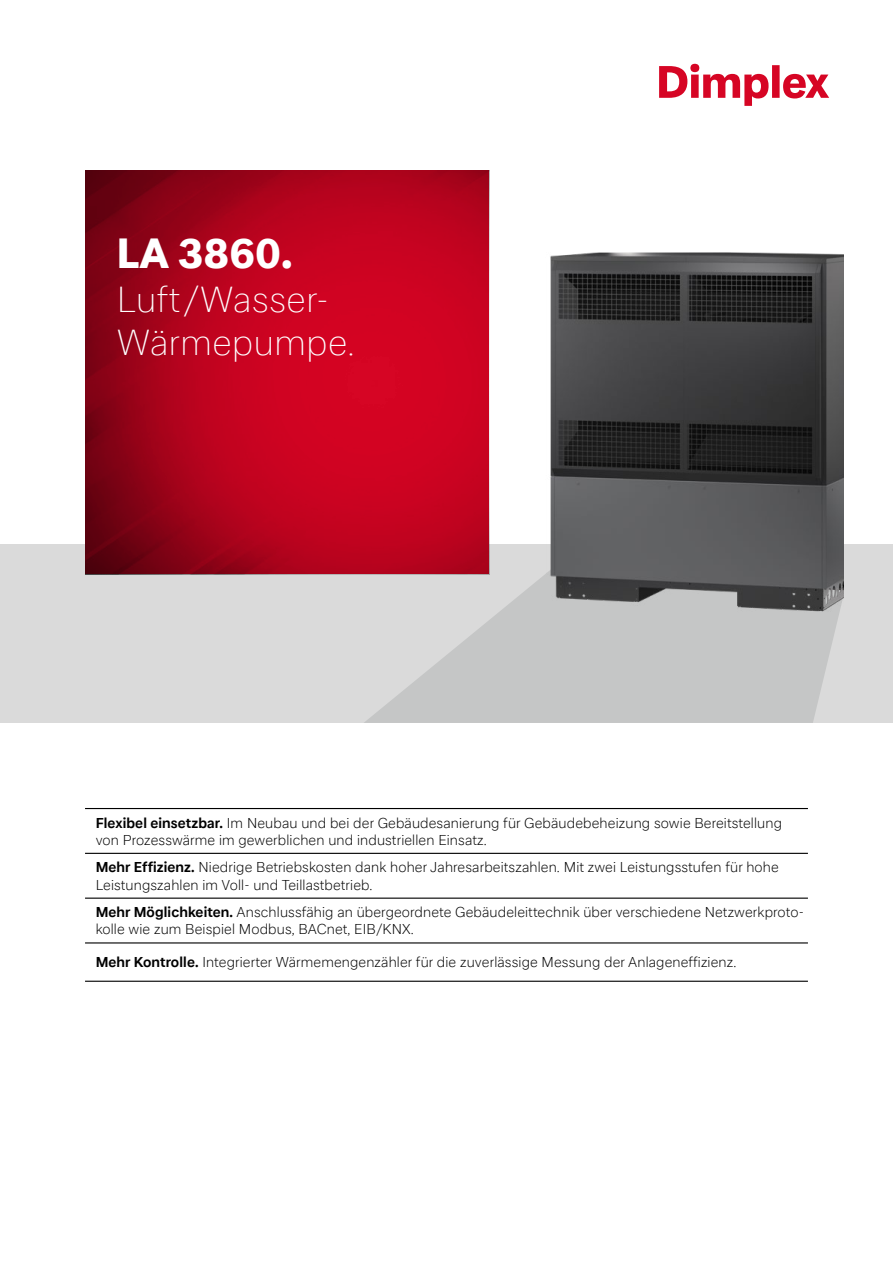
<style>
.page{position:relative;width:893px;height:1263px;background:#fff}
.page>*{position:absolute;margin:0;border:0;box-sizing:border-box;transform-origin:0 0}
.t1{font:800 42px "Glen Dimplex Sans";letter-spacing:.015em;color:#fff}
.t2{font:100 36px/43.2px "Glen Dimplex Sans";letter-spacing:.015em;color:#fff}
.t3{font:300 14.25px/17.2px "Glen Dimplex Sans";letter-spacing:.01em;color:#000}
.s1{font-weight:700}
</style>
<div class="page">
<hr style="left:85px;top:808px;width:723px;height:1px;background:#000">
<hr style="left:85px;top:853px;width:723px;height:1px;background:#000">
<hr style="left:85px;top:897px;width:723px;height:2px;background:#000">
<hr style="left:85px;top:942px;width:723px;height:1px;background:#000">
<hr style="left:85px;top:981px;width:723px;height:1px;background:#000">
<div style="left:0;top:544px;width:893px;height:179px;background:#dadada"></div>
<svg style="left:364px;top:544px;width:480px;height:179px;fill:#c5c6c6"></svg>
<img style="left:85px;top:170px;width:404px;height:404px">
<img style="left:517px;top:252px;width:326px;height:420px">
<svg style="left:659px;top:64px;width:170px;height:42px"></svg>
<h1 class="t1" style="left:117px;top:228px;width:177px">LA 3860.</h1>
<h2 class="t2" style="left:117px;top:277px;width:239px">Luft/Wasser-<br>Wärmepumpe.</h2>
<p class="t3" style="left:96px;top:814px;width:688px"><span class="s1">Flexibel einsetzbar.</span> Im Neubau und bei der Gebäudesanierung für Gebäudebeheizung sowie Bereitstellung von Prozesswärme im gewerblichen und industriellen Einsatz.</p>
<p class="t3" style="left:96px;top:858px;width:685px"><span class="s1">Mehr Effizienz.</span> Niedrige Betriebskosten dank hoher Jahresarbeitszahlen. Mit zwei Leistungsstufen für hohe<br>Leistungszahlen im Voll- und Teillastbetrieb.</p>
<p class="t3" style="left:96px;top:903px;width:710px"><span class="s1">Mehr Möglichkeiten.</span> Anschlussfähig an übergeordnete Gebäudeleittechnik über verschiedene Netzwerkproto&shy;kolle wie zum Beispiel Modbus, BACnet, EIB/KNX.</p>
<p class="t3" style="left:96px;top:953px;width:642px"><span class="s1">Mehr Kontrolle.</span> Integrierter Wärmemengenzähler für die zuverlässige Messung der Anlageneffizienz.</p>
</div>
